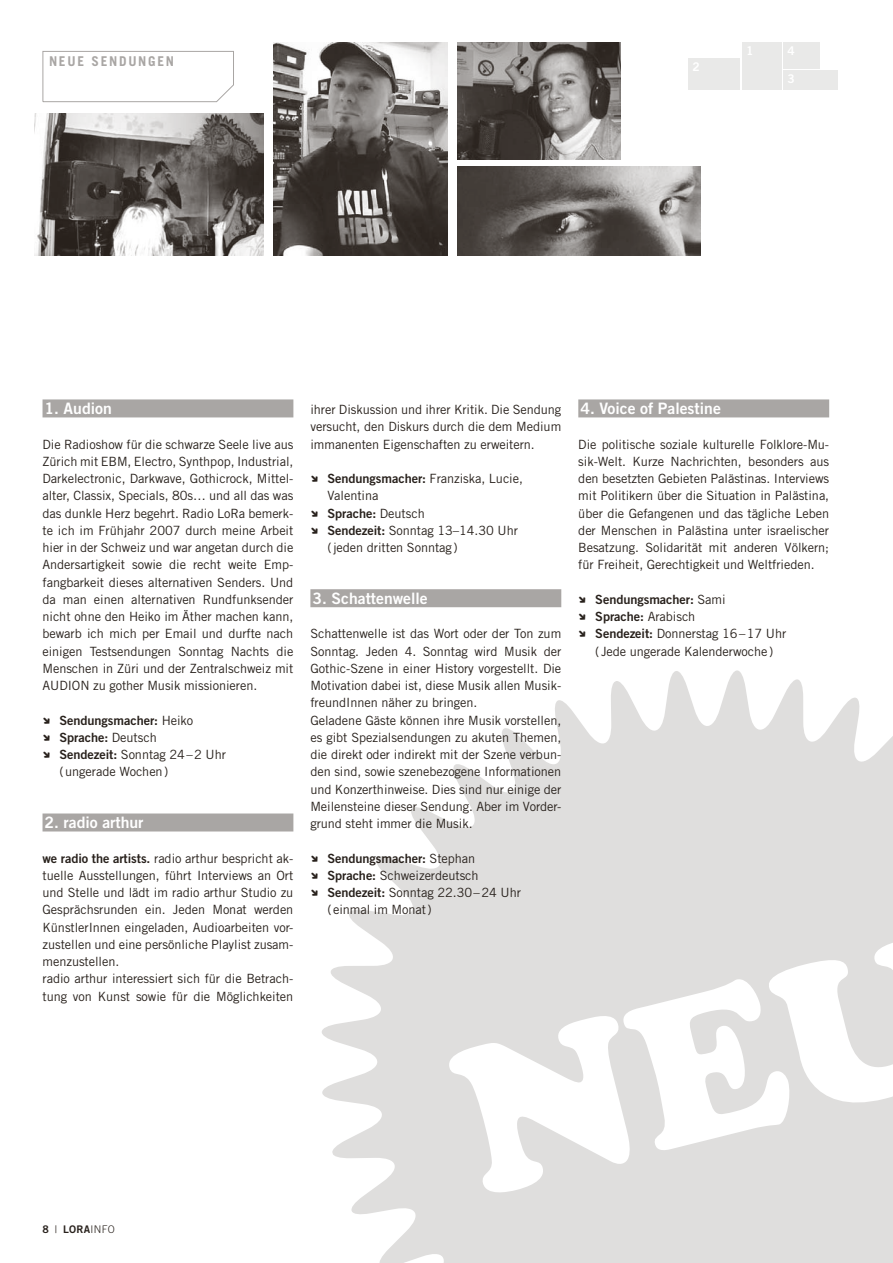
<style>
.page{position:relative;width:893px;height:1263px;background:#fff}
.page>*{position:absolute;margin:0;border:0;box-sizing:border-box;transform-origin:0 0}
.t1{font:15.75px "Trade Gothic LT Bold Two";color:#fff}
.t2{font:700 13.5px "Trade Gothic LT";letter-spacing:.125em;color:#a9a6a4}
.t3{font:12.75px/17.2px "Trade Gothic LT";letter-spacing:-.005em;color:#28211c}
.t4{font:12.75px/17.2px "Trade Gothic LT Bold Two";letter-spacing:-.005em;color:#28211c}
.t5{font:12px "Trade Gothic LT Bold Two";color:#fff}
.t6{font:10.5px "Trade Gothic LT Bold Two";color:#28211c}
.s1{font-family:"Trade Gothic LT"}
.s2{font-family:"Trade Gothic LT Bold Two"}
.s3{font-family:"Trade Gothic LT";font-weight:300}
</style>
<div class="page">
<img style="left:274px;top:43px;width:174px;height:212px">
<svg style="left:42px;top:51px;width:192px;height:51px"></svg>
<svg style="left:322px;top:670px;width:571px;height:593px;fill:#dfdedd"></svg>
<svg style="left:446px;top:932px;width:447px;height:264px"></svg>
<div style="left:43px;top:399px;width:250px;height:18px;background:#a9a6a4"></div>
<div style="left:43px;top:813px;width:250px;height:18px;background:#a9a6a4"></div>
<div style="left:310px;top:589px;width:251px;height:18px;background:#a9a6a4"></div>
<div style="left:578px;top:399px;width:251px;height:18px;background:#a9a6a4"></div>
<img style="left:457px;top:167px;width:243px;height:88px">
<img style="left:34px;top:113px;width:229px;height:142px">
<img style="left:457px;top:43px;width:163px;height:116px">
<div style="left:742px;top:43px;width:39px;height:47px;background:#e9e9e8"></div>
<div style="left:783px;top:70px;width:55px;height:20px;background:#e9e9e8"></div>
<div style="left:688px;top:58px;width:52px;height:32px;background:#e9e9e8"></div>
<div style="left:783px;top:43px;width:37px;height:26px;background:#e9e9e8"></div>
<svg style="left:322px;top:855px;width:11px;height:8px"></svg>
<svg style="left:322px;top:872px;width:11px;height:9px"></svg>
<svg style="left:322px;top:889px;width:11px;height:9px"></svg>
<p class="t2" style="left:49px;top:53px;width:127px">NEUE SENDUNGEN</p>
<p class="t5" style="left:693px;top:59px;width:9px">2</p>
<p class="t5" style="left:746px;top:44px;width:9px">1</p>
<p class="t5" style="left:787px;top:44px;width:9px">4</p>
<p class="t5" style="left:787px;top:71px;width:9px">3</p>
<p class="t1" style="left:45px;top:399px;width:69px">1. Audion</p>
<p class="t3" style="left:42px;top:435px;width:252px;text-align:justify">Die Radioshow für die schwarze Seele live aus Zürich mit EB M, Electro, Synthpop, I ndustrial, Darkelectronic, Darkwave, Gothicrock, Mittel&shy;alter, Classix, Specials, 80s… und all das was das dunkle Herz begehrt. Radio LoRa bemerk&shy;te ich im Frühjahr 2007 durch meine Arbeit hier in der Schweiz und war angetan durch die Andersartigkeit sowie die recht weite Emp&shy;fangbarkeit dieses alternativen Senders. U nd da man einen alternativen R undfunksender nicht ohne den Heiko im Äther machen kann, bewarb ich mich per Email und durfte nach einigen Testsendungen Sonntag Nachts die Menschen in Züri und der Zentralschweiz mit AU DION zu gother Musik missionieren.</p>
<p class="t4" style="left:60px;top:711px;width:135px">Sendungsmacher: <span class="s1">H eiko<br></span>Sprache: <span class="s1">Deutsch</span></p>
<p class="t3" style="left:60px;top:746px;width:168px"><span class="s2">Sendezeit:</span> Sonntag 24–2 U hr (ungerade Wochen)</p>
<p class="t1" style="left:45px;top:813px;width:100px">2. radio arthur</p>
<p class="t3" style="left:43px;top:849px;width:252px"><span class="s2">we radio the artists.</span> radio arthur bespricht ak&shy;tuelle Ausstellungen, führt I nterviews an Ort und Stelle und lädt im radio arthur Studio zu Gesprächsrunden ein. Jeden Monat werden KünstlerI nnen eingeladen, Audioarbeiten vor&shy;zustellen und eine persönliche Playlist zusam&shy;menzustellen.<br>radio arthur interessiert sich für die Betrach&shy;tung von Kunst sowie für die Möglichkeiten</p>
<p class="t3" style="left:310px;top:401px;width:252px;text-align:justify">ihrer Diskussion und ihrer Kritik. Die Sendung versucht, den Diskurs durch die dem Medium immanenten E igenschaften zu erweitern.</p>
<p class="t3" style="left:327px;top:470px;width:197px"><span class="s2">Sendungsmacher:</span> Franziska, Lucie,<br>Valentina</p>
<p class="t4" style="left:327px;top:504px;width:99px">Sprache: <span class="s1">Deutsch</span></p>
<p class="t3" style="left:327px;top:521px;width:192px"><span class="s2">Sendezeit:</span> Sonntag 13–14.30 U hr (jeden dritten Sonntag)</p>
<p class="t1" style="left:313px;top:588px;width:117px">3. Schattenwelle</p>
<p class="t3" style="left:310px;top:625px;width:252px">Schattenwelle ist das Wort oder der Ton zum Sonntag. Jeden 4. Sonntag wird Musik der Gothic-Szene in einer H istory vorgestellt. Die Motivation dabei ist, diese Musik allen Musik&shy;freundI nnen näher zu bringen.<br>Geladene Gäste können ihre Musik vorstellen, es gibt Spezialsendungen zu akuten Themen, die direkt oder indirekt mit der Szene verbun&shy;den sind, sowie szenebezogene I nformationen und Konzerthinweise. Dies sind nur einige der Meilensteine dieser Sendung. Aber im Vorder&shy;grund steht immer die Musik.</p>
<p class="t4" style="left:327px;top:849px;width:149px">Sendungsmacher: <span class="s1">Stephan</span></p>
<p class="t3" style="left:327px;top:866px;width:195px"><span class="s2">Sprache:</span> Schweizerdeutsch<br><span class="s2">Sendezeit:</span> Sonntag 22.30–24 U hr (einmal im Monat)</p>
<p class="t1" style="left:580px;top:399px;width:142px">4. Voice of Palestine</p>
<p class="t3" style="left:578px;top:435px;width:252px;text-align:justify">Die politische soziale kulturelle Folklore-Mu&shy;sik-Welt. Kurze Nachrichten, besonders aus den besetzten Gebieten Palästinas. I nterviews mit Politikern über die Situation in Palästina, über die Gefangenen und das tägliche Leben der Menschen in Palästina unter israelischer Besatzung. Solidarität mit anderen Völkern; für Freiheit, Gerechtigkeit und Weltfrieden.</p>
<p class="t4" style="left:595px;top:590px;width:132px">Sendungsmacher: <span class="s1">Sami<br></span>Sprache: <span class="s1">Arabisch</span></p>
<p class="t3" style="left:595px;top:625px;width:193px"><span class="s2">Sendezeit:</span> Donnerstag 16–17 U hr ( Jede ungerade Kalenderwoche)</p>
<p class="t6" style="left:43px;top:1223px;width:74px">8 <span class="s1">|</span> lora<span class="s3">info</span></p>
</div>
